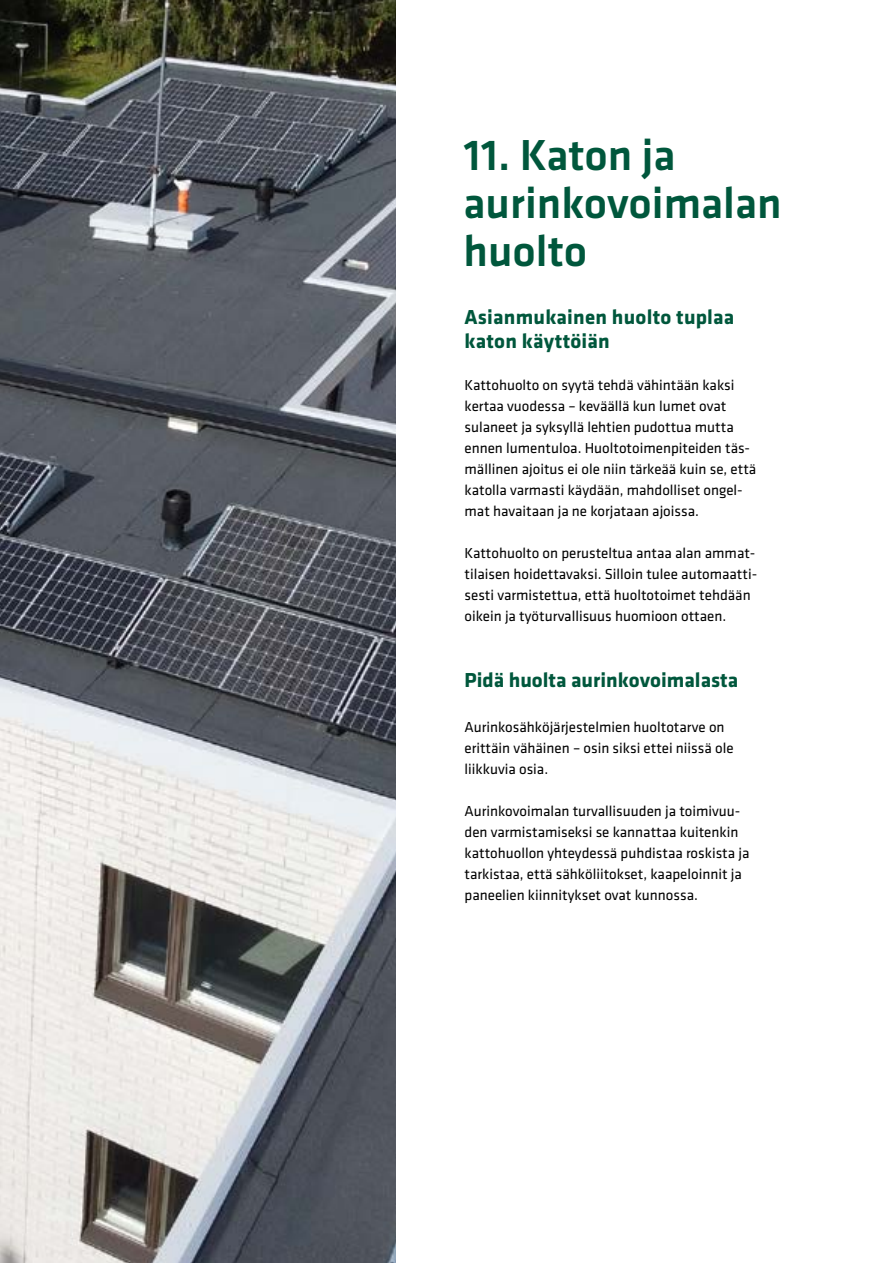
<style>
.page{position:relative;width:893px;height:1263px;background:#fff}
.page>*{position:absolute;margin:0;border:0;box-sizing:border-box;transform-origin:0 0}
.t1{font:500 45px/48px "Klavika";color:#00573c}
.t2{font:700 21px/24px "Klavika";letter-spacing:.01em;color:#00573c}
.t3{font:15px/21px "Klavika";color:#000}
</style>
<div class="page">
<img style="left:0;top:0;width:395px;height:1263px">
<h1 class="t1" style="left:463px;top:132px;width:320px">11. Katon ja aurinkovoimalan huolto</h1>
<h2 class="t2" style="left:465px;top:306px;width:271px">Asianmukainen huolto tuplaa katon käyttöiän</h2>
<p class="t3" style="left:465px;top:375px;width:293px">Kattohuolto on syytä tehdä vähintään kaksi kertaa vuodessa – keväällä kun lumet ovat sulaneet ja syksyllä lehtien pudottua mutta ennen lumentuloa. Huoltotoimenpiteiden täs&shy;mällinen ajoitus ei ole niin tärkeää kuin se, että katolla varmasti käydään, mahdolliset ongel&shy;mat havaitaan ja ne korjataan ajoissa.</p>
<p class="t3" style="left:465px;top:543px;width:294px">Kattohuolto on perusteltua antaa alan ammat&shy;tilaisen hoidettavaksi. Silloin tulee automaatti&shy;sesti varmistettua, että huoltotoimet tehdään oikein ja työturvallisuus huomioon ottaen.</p>
<h2 class="t2" style="left:465px;top:669px;width:275px">Pidä huolta aurinkovoimalasta</h2>
<p class="t3" style="left:465px;top:717px;width:270px">Aurinkosähköjärjestelmien huoltotarve on erittäin vähäinen – osin siksi ettei niissä ole liikkuvia osia.</p>
<p class="t3" style="left:465px;top:801px;width:286px">Aurinkovoimalan turvallisuuden ja toimivuu&shy;den varmistamiseksi se kannattaa kuitenkin kattohuollon yhteydessä puhdistaa roskista ja tarkistaa, että sähköliitokset, kaapeloinnit ja paneelien kiinnitykset ovat kunnossa.</p>
</div>
